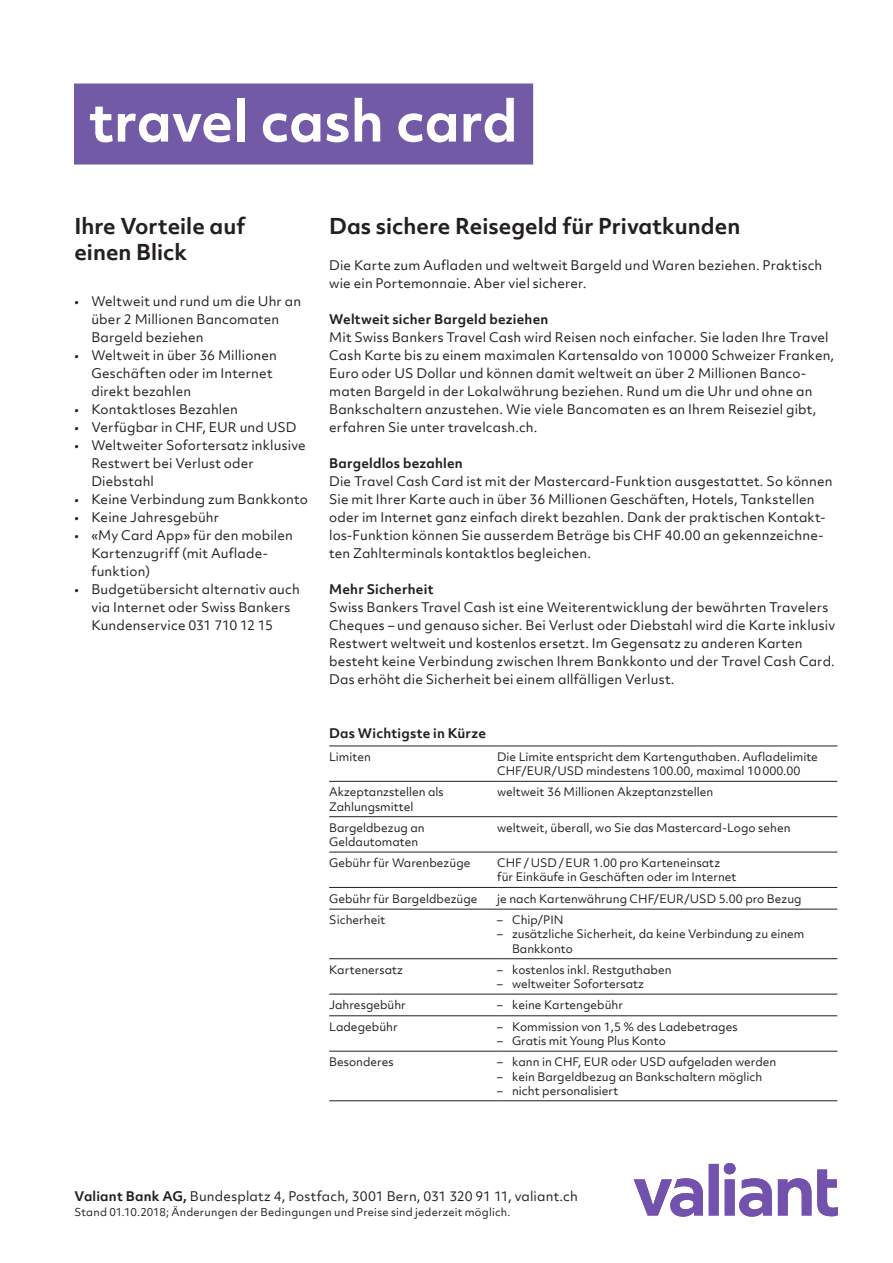
<style>
.page{position:relative;width:893px;height:1263px;background:#fff}
.page>*{position:absolute;margin:0;border:0;box-sizing:border-box;transform-origin:0 0}
.Balkentitel_weiss{font:700 54px "Objektiv Mk 2";letter-spacing:-.01em;color:#fff}
.Titel_bold{font:700 21px/25.5px "Objektiv Mk 2";color:#231f20}
.Grundtext{font:12.75px/18px "Objektiv Mk 2";letter-spacing:.01em;color:#231f20}
.Untertitel{font:700 12.75px "Objektiv Mk 2";letter-spacing:.015em;color:#231f20}
.Tabtext{font:11.25px/14.2px "Objektiv Mk 2";color:#231f20}
.Grundtext-2{font:10.5px "Objektiv Mk 2";letter-spacing:.02em;color:#231f20}
.s1{font-weight:700}
</style>
<div class="page">
<hr style="left:329px;top:746px;width:168px;height:1px;background:#231f20">
<hr style="left:497px;top:746px;width:340px;height:1px;background:#231f20">
<hr style="left:329px;top:781px;width:168px;height:1px;background:#231f20">
<hr style="left:497px;top:781px;width:340px;height:1px;background:#231f20">
<hr style="left:329px;top:816px;width:168px;height:1px;background:#231f20">
<hr style="left:497px;top:816px;width:340px;height:1px;background:#231f20">
<hr style="left:329px;top:852px;width:168px;height:1px;background:#231f20">
<hr style="left:497px;top:852px;width:340px;height:1px;background:#231f20">
<hr style="left:329px;top:887px;width:168px;height:1px;background:#231f20">
<hr style="left:497px;top:887px;width:340px;height:1px;background:#231f20">
<hr style="left:329px;top:909px;width:168px;height:1px;background:#231f20">
<hr style="left:497px;top:909px;width:340px;height:1px;background:#231f20">
<hr style="left:329px;top:958px;width:168px;height:1px;background:#231f20">
<hr style="left:497px;top:958px;width:340px;height:1px;background:#231f20">
<hr style="left:329px;top:994px;width:168px;height:1px;background:#231f20">
<hr style="left:497px;top:994px;width:340px;height:1px;background:#231f20">
<hr style="left:329px;top:1015px;width:168px;height:1px;background:#231f20">
<hr style="left:497px;top:1015px;width:340px;height:1px;background:#231f20">
<hr style="left:329px;top:1051px;width:168px;height:1px;background:#231f20">
<hr style="left:497px;top:1051px;width:340px;height:1px;background:#231f20">
<hr style="left:329px;top:1100px;width:168px;height:1px;background:#231f20">
<hr style="left:497px;top:1100px;width:340px;height:1px;background:#231f20">
<div style="left:74px;top:83px;width:459px;height:81px;background:#725aa6"></div>
<svg style="left:634px;top:1163px;width:204px;height:54px"></svg>
<p class="Balkentitel_weiss" style="left:89px;top:83px;width:430px">travel cash card</p>
<p class="Titel_bold" style="left:74px;top:213px;width:172px">Ihre Vorteile auf einen Blick</p>
<p class="Grundtext" style="left:91px;top:292px;width:211px;text-indent:-17px">• Weltweit und rund um die Uhr an über 2 Millionen Bancomaten<br>Bargeld beziehen</p>
<p class="Grundtext" style="left:91px;top:346px;width:187px;text-indent:-17px">• Weltweit in über 36 Millionen<br>Geschäften oder im Internet direkt bezahlen</p>
<p class="Grundtext" style="left:74px;top:400px;width:165px">• Kontaktloses Bezahlen</p>
<p class="Grundtext" style="left:74px;top:418px;width:223px">• Verfügbar in CHF, EUR und USD</p>
<p class="Grundtext" style="left:91px;top:436px;width:216px;text-indent:-17px">• Weltweiter Sofortersatz inklusive<br>Restwert bei Verlust oder<br>Diebstahl</p>
<p class="Grundtext" style="left:74px;top:490px;width:235px">• Keine Verbindung zum Bankkonto</p>
<p class="Grundtext" style="left:74px;top:508px;width:146px">• Keine Jahresgebühr</p>
<p class="Grundtext" style="left:91px;top:526px;width:203px;text-indent:-17px">• «My Card App» für den mobilen<br>Kartenzugriff (mit Auflade&shy;funktion)</p>
<p class="Grundtext" style="left:91px;top:580px;width:210px;text-indent:-17px">• Budgetübersicht alternativ auch via Internet oder Swiss Bankers<br>Kundenservice 031 710 12 15</p>
<p class="Titel_bold" style="left:329px;top:213px;width:413px">Das sichere Reisegeld für Privatkunden</p>
<p class="Grundtext" style="left:329px;top:256px;width:495px">Die Karte zum Aufladen und weltweit Bargeld und Waren beziehen. Praktisch wie ein Portemonnaie. Aber viel sicherer.</p>
<p class="Untertitel" style="left:329px;top:310px;width:221px">Weltweit sicher Bargeld beziehen</p>
<p class="Grundtext" style="left:329px;top:328px;width:507px">Mit Swiss Bankers Travel Cash wird Reisen noch einfacher. Sie laden Ihre Travel Cash Karte bis zu einem maximalen Kartensaldo von 10000 Schweizer Franken, Euro oder US Dollar und können damit weltweit an über 2 Millionen Banco&shy;maten Bargeld in der Lokalwährung beziehen. Rund um die Uhr und ohne an Bankschaltern anzustehen. Wie viele Bancomaten es an Ihrem Reiseziel gibt, erfahren Sie unter travelcash.ch.</p>
<p class="Untertitel" style="left:329px;top:454px;width:135px">Bargeldlos bezahlen</p>
<p class="Grundtext" style="left:329px;top:472px;width:505px">Die Travel Cash Card ist mit der Mastercard-Funktion ausgestattet. So können Sie mit Ihrer Karte auch in über 36 Millionen Geschäften, Hotels, Tankstellen oder im Internet ganz einfach direkt bezahlen. Dank der praktischen Kontakt&shy;los-Funktion können Sie ausserdem Beträge bis CHF 40.00 an gekennzeichne&shy;ten Zahlterminals kontaktlos begleichen.</p>
<p class="Untertitel" style="left:329px;top:580px;width:106px">Mehr Sicherheit</p>
<p class="Grundtext" style="left:329px;top:598px;width:508px">Swiss Bankers Travel Cash ist eine Weiterentwicklung der bewährten Travelers Cheques – und genauso sicher. Bei Verlust oder Diebstahl wird die Karte inklusiv Restwert weltweit und kostenlos ersetzt. Im Gegensatz zu anderen Karten besteht keine Verbindung zwischen Ihrem Bankkonto und der Travel Cash Card.<br>Das erhöht die Sicherheit bei einem allfälligen Verlust.</p>
<p class="Untertitel" style="left:329px;top:724px;width:158px">Das Wichtigste in Kürze</p>
<p class="Tabtext" style="left:329px;top:750px;width:43px">Limiten</p>
<p class="Tabtext" style="left:497px;top:750px;width:322px">Die Limite entspricht dem Kartenguthaben. Aufladelimite</p>
<p class="Tabtext" style="left:497px;top:764px;width:305px">CHF/EUR/USD mindestens 100.00, maximal 10000.00</p>
<p class="Tabtext" style="left:329px;top:785px;width:116px">Akzeptanzstellen als<br>Zahlungsmittel</p>
<p class="Tabtext" style="left:497px;top:785px;width:218px">weltweit 36 Millionen Akzeptanzstellen</p>
<p class="Tabtext" style="left:329px;top:820px;width:97px">Bargeldbezug an<br>Geldautomaten</p>
<p class="Tabtext" style="left:497px;top:820px;width:295px">weltweit, überall, wo Sie das Mastercard-Logo sehen</p>
<p class="Tabtext" style="left:329px;top:856px;width:143px">Gebühr für Warenbezüge</p>
<p class="Tabtext" style="left:497px;top:856px;width:225px">CHF/USD/EUR 1.00 pro Karteneinsatz</p>
<p class="Tabtext" style="left:497px;top:870px;width:241px">für Einkäufe in Geschäften oder im Internet</p>
<p class="Tabtext" style="left:329px;top:891px;width:150px">Gebühr für Bargeldbezüge</p>
<p class="Tabtext" style="left:497px;top:891px;width:306px">je nach Kartenwährung CHF/EUR/USD 5.00 pro Bezug</p>
<p class="Tabtext" style="left:329px;top:913px;width:58px">Sicherheit</p>
<p class="Tabtext" style="left:497px;top:913px;width:68px">– Chip/PIN</p>
<p class="Tabtext" style="left:512px;top:927px;width:294px;text-indent:-15px">– zusätzliche Sicherheit, da keine Verbindung zu einem<br>Bankkonto</p>
<p class="Tabtext" style="left:329px;top:962px;width:76px">Kartenersatz</p>
<p class="Tabtext" style="left:497px;top:962px;width:176px">– kostenlos inkl. Restguthaben</p>
<p class="Tabtext" style="left:497px;top:977px;width:148px">– weltweiter Sofortersatz</p>
<p class="Tabtext" style="left:329px;top:998px;width:78px">Jahresgebühr</p>
<p class="Tabtext" style="left:497px;top:998px;width:127px">– keine Kartengebühr</p>
<p class="Tabtext" style="left:329px;top:1019px;width:70px">Ladegebühr</p>
<p class="Tabtext" style="left:497px;top:1019px;width:242px">– Kommission von 1,5 % des Ladebetrages</p>
<p class="Tabtext" style="left:497px;top:1034px;width:170px">– Gratis mit Young Plus Konto</p>
<p class="Tabtext" style="left:329px;top:1055px;width:66px">Besonderes</p>
<p class="Tabtext" style="left:497px;top:1055px;width:281px">– kann in CHF, EUR oder USD aufgeladen werden</p>
<p class="Tabtext" style="left:497px;top:1069px;width:267px">– kein Bargeldbezug an Bankschaltern möglich</p>
<p class="Tabtext" style="left:497px;top:1083px;width:123px">– nicht personalisiert</p>
<p class="Grundtext" style="left:75px;top:1187px;width:505px"><span class="s1">Valiant Bank AG,</span> Bundesplatz 4, Postfach, 3001 Bern, 031 320 91 11, valiant.ch</p>
<p class="Grundtext-2" style="left:75px;top:1204px;width:437px">Stand 01.10.2018; Änderungen der Bedingungen und Preise sind jederzeit möglich.</p>
</div>
